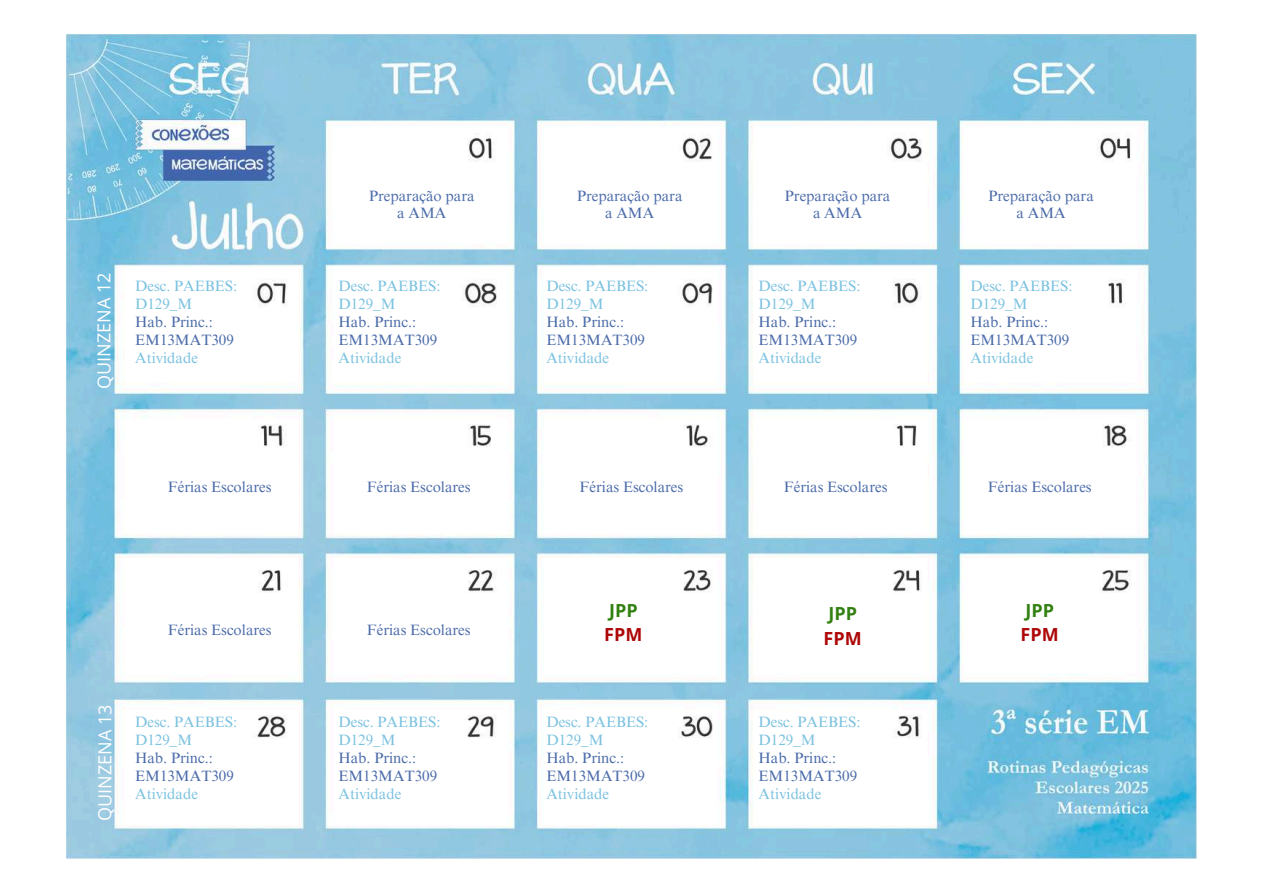
<style>
.page{position:relative;width:1263px;height:894px;background:#fff}
.page>*{position:absolute;margin:0;border:0;box-sizing:border-box;transform-origin:0 0}
.t1{font:18px "Open Sans";letter-spacing:-.005em;color:#fffeff}
.t2{font:700 18px "Open Sans";color:#318010}
.t3{font:700 18px "Open Sans";color:#ad0707}
.t4{font:15px/18px "Times NRMT Pro";color:#4c6caa}
.t5{font:15px/18px "Times NRMT Pro";color:#7cc2e0}
</style>
<div class="page">
<img style="left:67px;top:35px;width:1129px;height:823px">
<p class="t1" style="left:91px;top:388px;width:118px;rotate:-90deg">QUINZENA 12</p>
<p class="t5" style="left:135px;top:279px;width:104px">Desc. PAEBES:<br>D129_M</p>
<p class="t4" style="left:135px;top:315px;width:100px">Hab. Princ.:<br>EM13MAT309</p>
<p class="t5" style="left:135px;top:351px;width:64px">Atividade</p>
<p class="t4" style="left:369px;top:189px;width:107px;line-height:16.8px;text-align:center">Preparação para a AMA</p>
<p class="t4" style="left:577px;top:189px;width:107px;line-height:16.8px;text-align:center">Preparação para a AMA</p>
<p class="t4" style="left:785px;top:189px;width:107px;line-height:16.8px;text-align:center">Preparação para a AMA</p>
<p class="t4" style="left:988px;top:189px;width:107px;line-height:16.8px;text-align:center">Preparação para a AMA</p>
<p class="t5" style="left:338px;top:279px;width:104px">Desc. PAEBES:<br>D129_M</p>
<p class="t4" style="left:338px;top:315px;width:100px">Hab. Princ.:<br>EM13MAT309</p>
<p class="t5" style="left:338px;top:351px;width:64px">Atividade</p>
<p class="t5" style="left:546px;top:279px;width:104px">Desc. PAEBES:<br>D129_M</p>
<p class="t4" style="left:546px;top:315px;width:100px">Hab. Princ.:<br>EM13MAT309</p>
<p class="t5" style="left:546px;top:351px;width:64px">Atividade</p>
<p class="t5" style="left:758px;top:279px;width:104px">Desc. PAEBES:<br>D129_M</p>
<p class="t4" style="left:758px;top:315px;width:100px">Hab. Princ.:<br>EM13MAT309</p>
<p class="t5" style="left:758px;top:351px;width:64px">Atividade</p>
<p class="t5" style="left:970px;top:279px;width:104px">Desc. PAEBES:<br>D129_M</p>
<p class="t4" style="left:970px;top:315px;width:100px">Hab. Princ.:<br>EM13MAT309</p>
<p class="t5" style="left:970px;top:351px;width:64px">Atividade</p>
<p class="t4" style="left:168px;top:480px;width:105px">Férias Escolares</p>
<p class="t4" style="left:367px;top:480px;width:105px">Férias Escolares</p>
<p class="t4" style="left:580px;top:480px;width:105px">Férias Escolares</p>
<p class="t4" style="left:784px;top:480px;width:105px">Férias Escolares</p>
<p class="t4" style="left:988px;top:480px;width:105px">Férias Escolares</p>
<p class="t4" style="left:168px;top:622px;width:105px">Férias Escolares</p>
<p class="t4" style="left:367px;top:622px;width:105px">Férias Escolares</p>
<p class="t1" style="left:92px;top:820px;width:118px;rotate:-90deg">QUINZENA 13</p>
<p class="t5" style="left:135px;top:714px;width:104px">Desc. PAEBES:<br>D129_M</p>
<p class="t4" style="left:135px;top:750px;width:100px">Hab. Princ.:<br>EM13MAT309</p>
<p class="t5" style="left:135px;top:786px;width:64px">Atividade</p>
<p class="t5" style="left:338px;top:714px;width:104px">Desc. PAEBES:<br>D129_M</p>
<p class="t4" style="left:338px;top:750px;width:100px">Hab. Princ.:<br>EM13MAT309</p>
<p class="t5" style="left:338px;top:786px;width:64px">Atividade</p>
<p class="t2" style="left:609px;top:597px;width:30px">JPP</p>
<p class="t3" style="left:604px;top:622px;width:40px">FPM</p>
<p class="t5" style="left:546px;top:714px;width:104px">Desc. PAEBES:<br>D129_M</p>
<p class="t4" style="left:546px;top:750px;width:100px">Hab. Princ.:<br>EM13MAT309</p>
<p class="t5" style="left:546px;top:786px;width:64px">Atividade</p>
<p class="t2" style="left:828px;top:601px;width:30px">JPP</p>
<p class="t3" style="left:824px;top:625px;width:40px">FPM</p>
<p class="t5" style="left:758px;top:714px;width:104px">Desc. PAEBES:<br>D129_M</p>
<p class="t4" style="left:758px;top:750px;width:100px">Hab. Princ.:<br>EM13MAT309</p>
<p class="t5" style="left:758px;top:786px;width:64px">Atividade</p>
<p class="t2" style="left:1025px;top:597px;width:30px">JPP</p>
<p class="t3" style="left:1021px;top:622px;width:40px">FPM</p>
</div>
